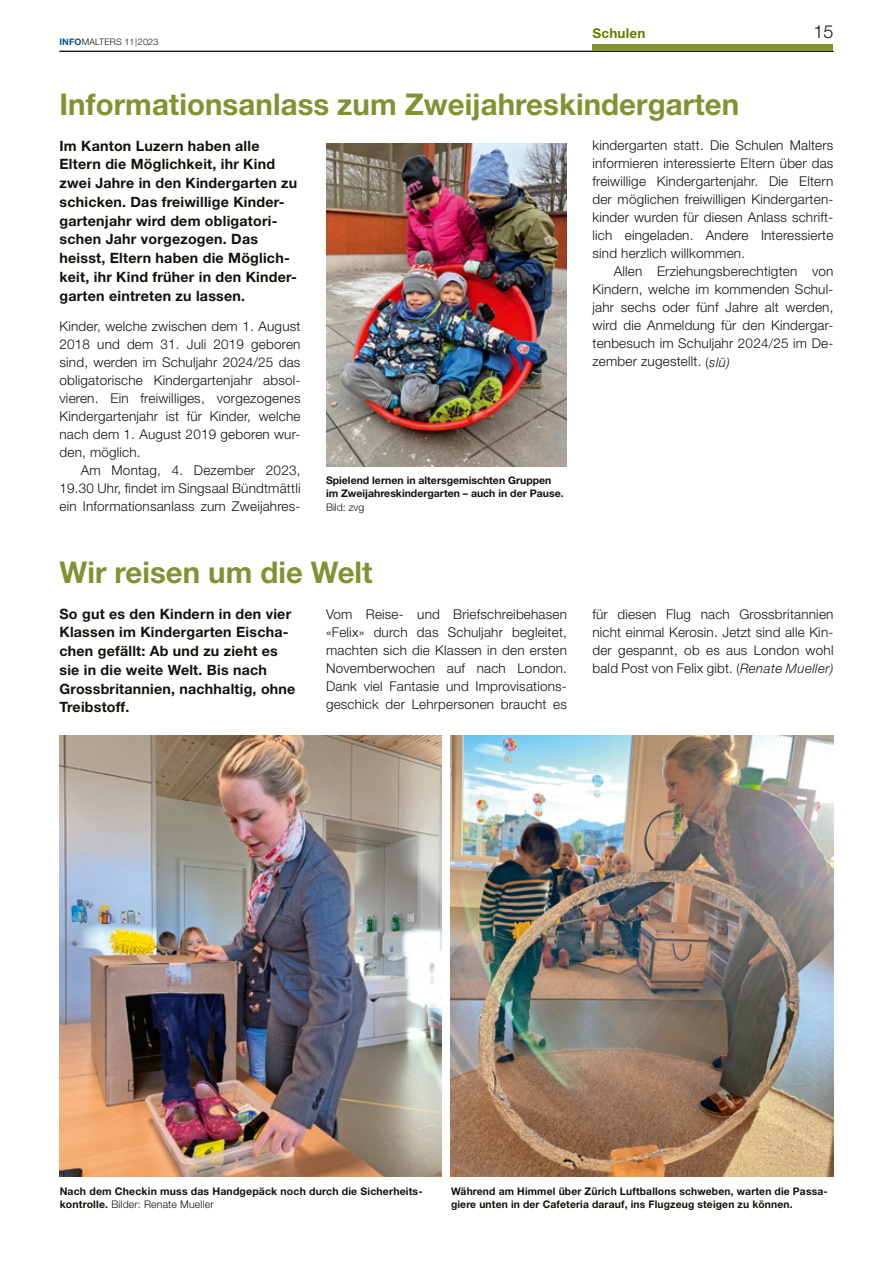
<style>
.page{position:relative;width:893px;height:1263px;background:#fff}
.page>*{position:absolute;margin:0;border:0;box-sizing:border-box;transform-origin:0 0}
.t1{font:700 30px "Helvetica Neue LT Std";letter-spacing:.005em;color:#7f9333}
.t2{font:300 18px "Helvetica Neue LT Std";color:#12120d}
.t3{font:700 14.25px/18.8px "Helvetica Neue LT Std";letter-spacing:.015em;color:#12120d}
.t4{font:300 13.5px/18px "Helvetica Neue LT Std";letter-spacing:.015em;color:#12120d;text-align:justify}
.t5{font:700 13.5px "Helvetica Neue LT Std";letter-spacing:.015em;color:#637b00}
.t6{font:700 10.5px/13.5px "Helvetica Neue LT Std";letter-spacing:.015em;color:#12120d}
.t7{font:300 10.5px "Helvetica Neue LT Std";color:#12120d}
.t8{font:300 9px "Helvetica Neue LT Std";letter-spacing:.015em;color:#12120d}
.s1{font-weight:700;color:#005783}
.s2{font-size:13.2px}
.s3{font-style:italic;font-size:13.2px}
.s4{font-weight:300}
</style>
<div class="page">
<hr style="left:60px;top:51px;width:773px;height:1px;background:#12120d">
<div style="left:592px;top:45px;width:241px;height:6px;background:#7f9333"></div>
<img style="left:326px;top:143px;width:241px;height:323px">
<img style="left:60px;top:736px;width:382px;height:441px">
<img style="left:451px;top:736px;width:382px;height:441px">
<p class="t8" style="left:60px;top:36px;width:100px"><span class="s1">INFO</span>MALTERS 11|2023</p>
<p class="t5" style="left:592px;top:25px;width:54px">Schulen</p>
<h2 class="t2" style="left:813px;top:21px;width:22px">15</h2>
<h1 class="t1" style="left:60px;top:85px;width:681px">Informationsanlass zum Zweijahreskindergarten</h1>
<p class="t3" style="left:60px;top:136px;width:239px">Im Kanton Luzern haben alle<br>Eltern die Möglichkeit, ihr Kind zwei Jahre in den Kindergarten zu schicken. Das freiwillige Kinder&shy;gartenjahr wird dem obligatori&shy;schen Jahr vorgezogen. Das heisst, Eltern haben die Möglich&shy;keit, ihr Kind früher in den Kinder&shy;garten eintreten zu lassen.</p>
<p class="t4" style="left:60px;top:316px;width:242px">Kinder, welche zwischen dem 1. August 2018 und dem 31. Juli 2019 geboren sind, werden im Schuljahr 2024/25 das obligatorische Kindergartenjahr absol&shy;vieren. Ein freiwilliges, vorgezogenes Kindergartenjahr ist für Kinder, welche nach dem 1. August 2019 geboren wur&shy;den, möglich.</p>
<p class="t4" style="left:60px;top:460px;width:242px;text-indent:21px">Am Montag, 4. Dezember 2023, 19.30 Uhr, findet im Singsaal Bündtmättli ein Informationsanlass zum Zweijahres-</p>
<p class="t4" style="left:592px;top:136px;width:242px">kindergarten statt. Die Schulen Malters informieren interessierte Eltern über das freiwillige Kindergartenjahr. Die Eltern der möglichen freiwilligen Kindergarten&shy;kinder wurden für diesen Anlass schrift&shy;lich eingeladen. Andere Interessierte sind herzlich willkommen.</p>
<p class="t4" style="left:592px;top:262px;width:242px;text-indent:21px">Allen Erziehungsberechtigten von Kindern, welche im kommenden Schul&shy;jahr sechs oder fünf Jahre alt werden, wird die Anmeldung für den Kindergar&shy;tenbesuch im Schuljahr 2024/25 im De&shy;zember zugestellt. <span class="s2">(</span><span class="s3">slü)</span></p>
<p class="t6" style="left:326px;top:473px;width:239px">Spielend lernen in altersgemischten Gruppen im Zweijahreskindergarten – auch in der Pause.</p>
<p class="t7" style="left:326px;top:500px;width:40px">Bild: zvg</p>
<h1 class="t1" style="left:60px;top:553px;width:315px">Wir reisen um die Welt</h1>
<p class="t3" style="left:60px;top:604px;width:237px">So gut es den Kindern in den vier<br>Klassen im Kindergarten Eischa&shy;chen gefällt: Ab und zu zieht es sie in die weite Welt. Bis nach<br>Grossbritannien, nachhaltig, ohne<br>Treibstoff.</p>
<p class="t4" style="left:326px;top:604px;width:242px">Vom Reise- und Briefschreibehasen «Felix» durch das Schuljahr begleitet, machten sich die Klassen in den ersten Novemberwochen auf nach London.<br>Dank viel Fantasie und Improvisations&shy;geschick der Lehrpersonen braucht es</p>
<p class="t4" style="left:592px;top:604px;width:242px">für diesen Flug nach Grossbritannien nicht einmal Kerosin. Jetzt sind alle Kin&shy;der gespannt, ob es aus London wohl bald Post von Felix gibt. <span class="s2">(</span><span class="s3">Renate Mueller)</span></p>
<p class="t6" style="left:60px;top:1184px;width:365px">Nach dem Checkin muss das Handgepäck noch durch die Sicherheits&shy;kontrolle. <span class="s4">Bilder: Renate Mueller</span></p>
<p class="t6" style="left:451px;top:1184px;width:378px">Während am Himmel über Zürich Luftballons schweben, warten die Passa&shy;giere unten in der Cafeteria darauf, ins Flugzeug steigen zu können.</p>
</div>
